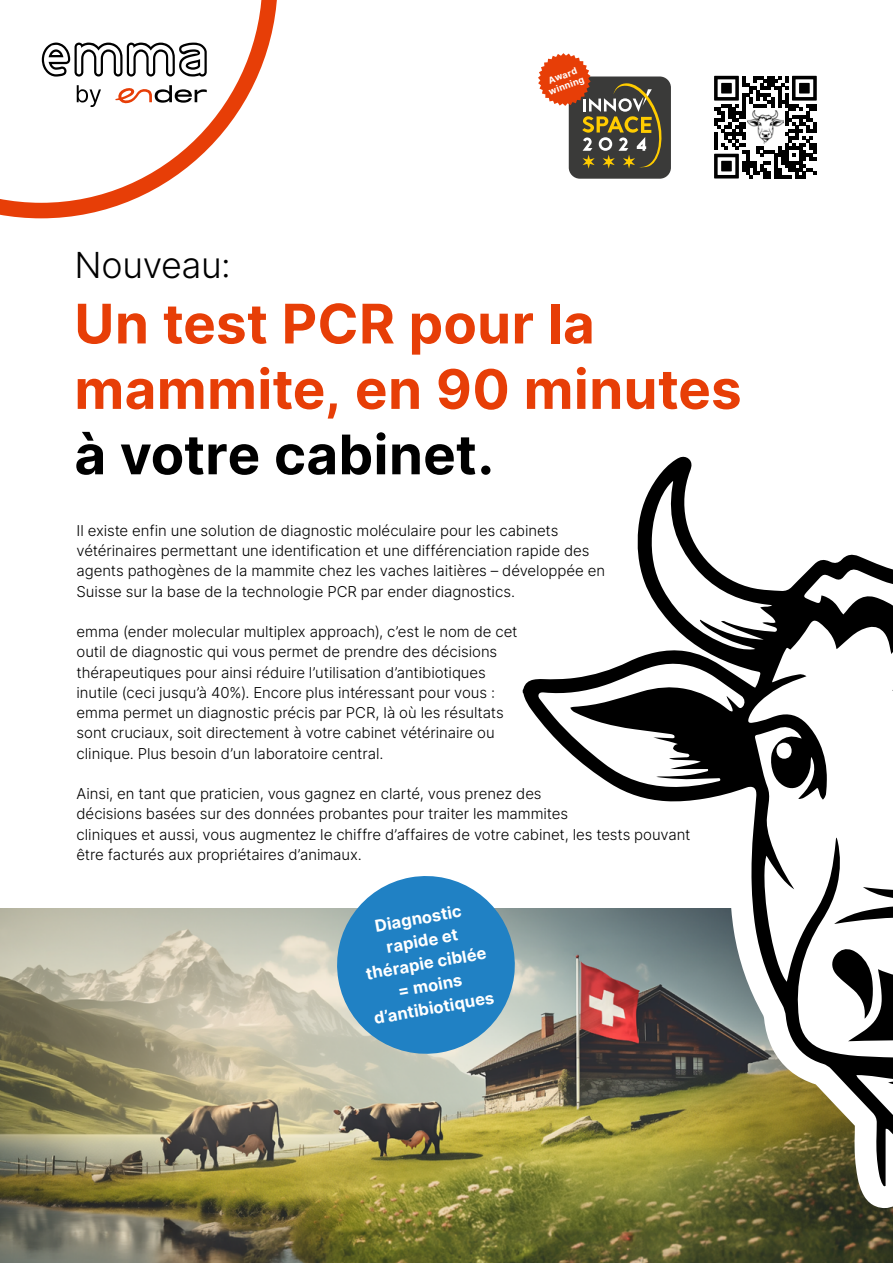
<style>
.page{position:relative;width:893px;height:1263px;background:#fff}
.page>*{position:absolute;margin:0;border:0;box-sizing:border-box;transform-origin:0 0}
.t1{font:54.6px/65.4px "Inter";letter-spacing:.005em;color:#e73e07}
.t2{font:54.6px "Inter";letter-spacing:.005em;color:#000}
.t3{font:300 35.85px "Inter";letter-spacing:-.01em;color:#000}
.t4{font:16.5px/22.6px "Inter";color:#fff;text-align:center}
.t5{font:300 15px/20.2px "Inter";letter-spacing:-.005em;color:#000}
.t6{font:9.15px/10.8px "Inter";color:#fff;text-align:center}
</style>
<div class="page">
<img style="left:0;top:908px;width:893px;height:355px">
<svg style="left:0;top:0;width:277px;height:218px"></svg>
<svg style="left:501px;top:690px;width:392px;height:518px"></svg>
<svg style="left:523px;top:456px;width:370px;height:731px"></svg>
<svg style="left:831px;top:948px;width:62px;height:93px"></svg>
<svg style="left:834px;top:886px;width:59px;height:38px"></svg>
<svg style="left:714px;top:76px;width:103px;height:102px"></svg>
<img style="left:748px;top:110px;width:35px;height:34px">
<div style="left:569px;top:77px;width:102px;height:102px;background:#3a3a39;border-radius:11px"></div>
<svg style="left:538px;top:53px;width:127px;height:116px"></svg>
<svg style="left:330px;top:869px;width:192px;height:192px"></svg>
<p class="t6" style="left:543px;top:76px;width:38px;rotate:-20deg">Award winning</p>
<h2 class="t3" style="left:74px;top:239px;width:158px">Nouveau:</h2>
<h1 class="t1" style="left:74px;top:290px;width:669px">Un test PCR pour la mammite, en 90 minutes</h1>
<h1 class="t2" style="left:74px;top:415px;width:421px">à votre cabinet.</h1>
<p class="t5" style="left:77px;top:520px;width:530px">Il existe enfin une solution de diagnostic moléculaire pour les cabinets vétérinaires permettant une identification et une différenciation rapide des agents pathogènes de la mammite chez les vaches laitières – développée en Suisse sur la base de la technologie PCR par ender diagnostics.</p>
<p class="t5" style="left:77px;top:621px;width:442px">emma (ender molecular multiplex approach), c’est le nom de cet outil de diagnostic qui vous permet de prendre des décisions thérapeutiques pour ainsi réduire l’utilisation d’antibiotiques inutile (ceci jusqu’à 40%). Encore plus intéressant pour vous : emma permet un diagnostic précis par PCR, là où les résultats sont cruciaux, soit directement à votre cabinet vétérinaire ou clinique. Plus besoin d’un laboratoire central.</p>
<p class="t5" style="left:77px;top:783px;width:616px">Ainsi, en tant que praticien, vous gagnez en clarté, vous prenez des<br>décisions basées sur des données probantes pour traiter les mammites<br>cliniques et aussi, vous augmentez le chiffre d’affaires de votre cabinet, les tests pouvant être facturés aux propriétaires d’animaux.</p>
<p class="t4" style="left:356px;top:917px;width:123px;rotate:-10deg">Diagnostic rapide et thérapie ciblée = moins d’antibiotiques</p>
</div>
